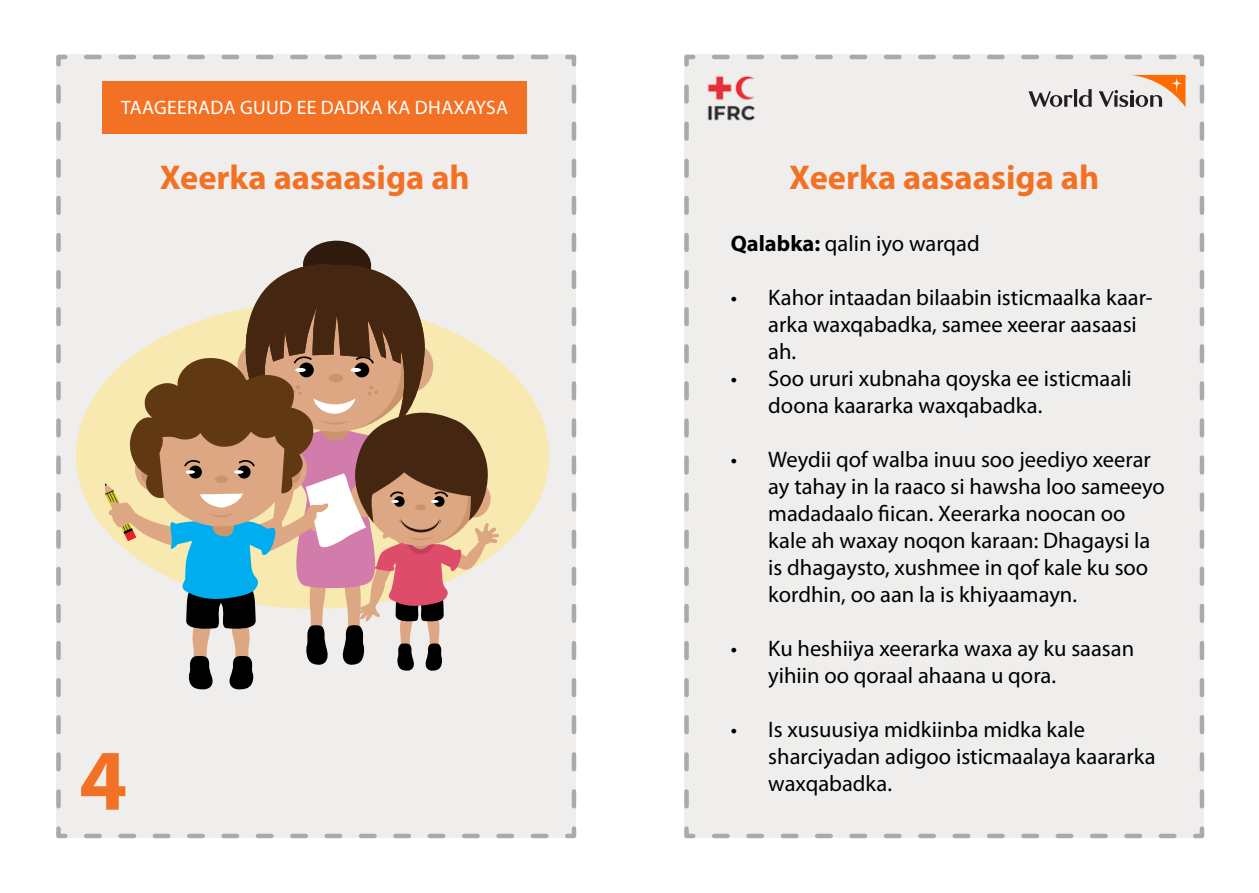
<style>
.page{position:relative;width:1259px;height:893px;background:#fff}
.page>*{position:absolute;margin:0;border:0;box-sizing:border-box;transform-origin:0 0}
.t1{font:700 87px "Myriad Pro";color:#f37124}
.t2{font:700 34.5px "Myriad Pro";color:#f37124}
.t3{font:22.5px/27px "Myriad Pro";color:#000}
.t4{font:19.5px "Myriad Pro";letter-spacing:.02em;color:#fff}
.s1{font-weight:700}
</style>
<div class="page">
<div style="left:56px;top:54px;width:521px;height:785px;background:#efeeed"></div>
<div style="left:684px;top:54px;width:521px;height:785px;background:#efeeed"></div>
<div style="left:103px;top:81px;width:424px;height:52px;background:#f37124"></div>
<img style="left:697px;top:65px;width:68px;height:65px">
<svg style="left:1028px;top:75px;width:157px;height:32px;background:#d0beb2"></svg>
<div style="left:76px;top:302px;width:473px;height:307px;background:#f8e9b1;border-radius:50%"></div>
<svg style="left:105px;top:240px;width:394px;height:451px;background:#b8a595"></svg>
<p class="t4" style="left:121px;top:95px;width:388px">TAAGEERADA GUUD EE DADKA KA DHAXAYSA</p>
<h2 class="t2" style="left:160px;top:155px;width:312px">Xeerka aasaasiga ah</h2>
<h1 class="t1" style="left:79px;top:724px;width:50px">4</h1>
<h2 class="t2" style="left:789px;top:155px;width:312px">Xeerka aasaasiga ah</h2>
<p class="t3" style="left:731px;top:230px;width:250px"><span class="s1">Qalabka:</span> qalin iyo warqad</p>
<p class="t3" style="left:768px;top:284px;width:386px;text-indent:-38px">• Kahor intaadan bilaabin isticmaalka kaar&shy;arka waxqabadka, samee xeerar aasaasi ah.</p>
<p class="t3" style="left:768px;top:365px;width:365px;text-indent:-38px">• Soo ururi xubnaha qoyska ee isticmaali doona kaararka waxqabadka.</p>
<p class="t3" style="left:768px;top:446px;width:398px;text-indent:-38px">• Weydii qof walba inuu soo jeediyo xeerar ay tahay in la raaco si hawsha loo sameeyo madadaalo fiican. Xeerarka noocan oo kale ah waxay noqon karaan: Dhagaysi la is dhagaysto, xushmee in qof kale ku soo kordhin, oo aan la is khiyaamayn.</p>
<p class="t3" style="left:768px;top:635px;width:367px;text-indent:-38px">• Ku heshiiya xeerarka waxa ay ku saasan yihiin oo qoraal ahaana u qora.</p>
<p class="t3" style="left:768px;top:716px;width:389px;text-indent:-38px">• Is xusuusiya midkiinba midka kale sharciyadan adigoo isticmaalaya kaararka waxqabadka.</p>
</div>
